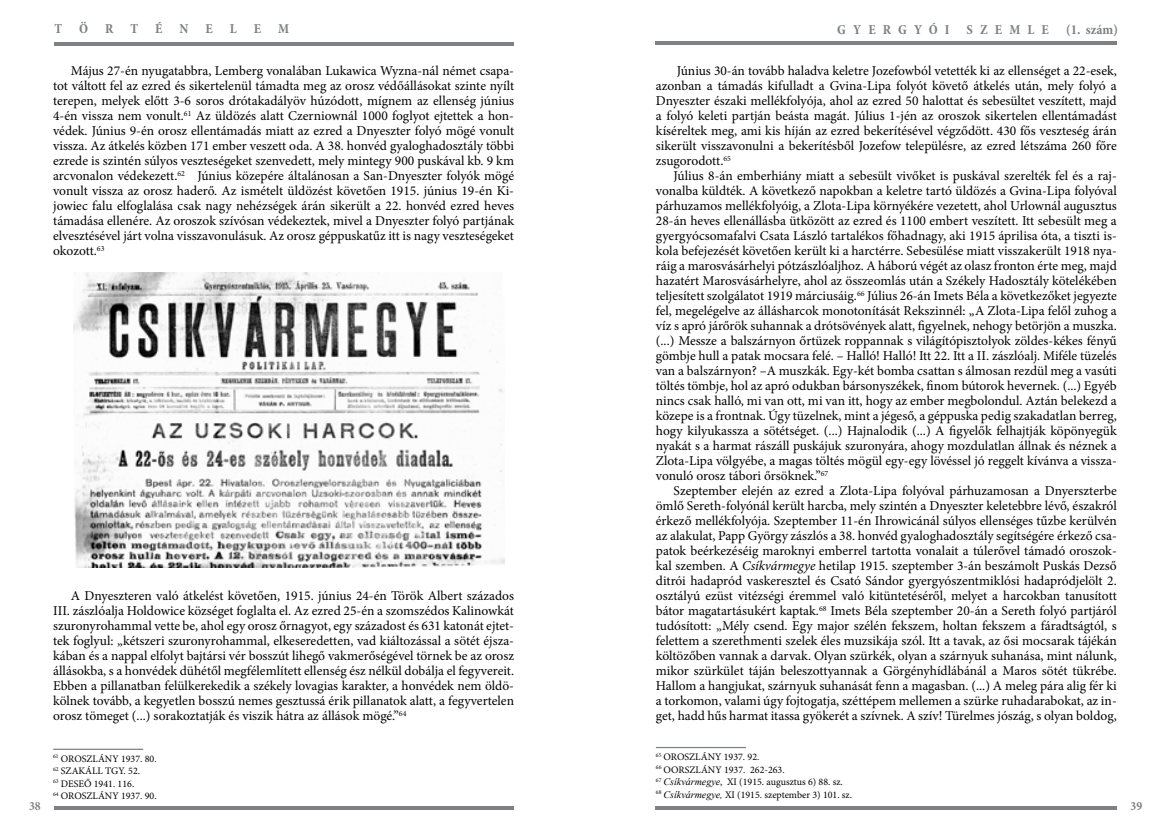
<style>
.page{position:relative;width:1170px;height:833px;background:#fff}
.page>*{position:absolute;margin:0;border:0;box-sizing:border-box;transform-origin:0 0}
.t1{font:700 condensed 13.75px "Minion Pro";letter-spacing:.52em;color:#7e8083}
.t2{font:13.5px/15px "Minion Pro";color:#000;text-align:justify}
.t3{font:700 condensed 12.5px "Minion Pro";color:#7e8083}
.t4{font:10px/12.5px "Minion Pro";color:#000}
.s1{font-style:italic}
.s2{font-family:"Times New Roman";font-style:italic}
</style>
<div class="page">
<hr style="left:54px;top:806px;width:460px;height:4px;background:#7e8083">
<hr style="left:655px;top:806px;width:461px;height:3px;background:#7e8083">
<hr style="left:54px;top:42px;width:460px;height:3px;background:#7e8083">
<hr style="left:655px;top:42px;width:461px;height:3px;background:#7e8083">
<hr style="left:53px;top:748px;width:90px;height:2px;background:#7e8083">
<img style="left:74px;top:272px;width:430px;height:296px">
<hr style="left:656px;top:747px;width:90px;height:1px;background:#7e8083">
<p class="t1" style="left:54px;top:19px;width:236px">T Ö R T É N E L E M</p>
<p class="t1" style="left:837px;top:20px;width:213px">GYERGYÓI SZEMLE</p>
<p class="t1" style="left:1066px;top:20px;width:53px">(1. szám)</p>
<p class="t2" style="left:53px;top:63px;width:462px;text-indent:18px">Május 27-én nyugatabbra, Lemberg vonalában Lukawica Wyzna-nál német csapa&shy;tot váltott fel az ezred és sikertelenül támadta meg az orosz védőállásokat szinte nyílt terepen, melyek előtt 3-6 soros drótakadályöv húzódott, mígnem az ellenség június 4-én vissza nem vonult.<sup>61</sup> Az üldözés alatt Czerniownál 1000 foglyot ejtettek a hon&shy;védek. Június 9-én orosz ellentámadás miatt az ezred a Dnyeszter folyó mögé vonult vissza. Az átkelés közben 171 ember veszett oda. A 38. honvéd gyaloghadosztály többi ezrede is szintén súlyos veszteségeket szenvedett, mely mintegy 900 puskával kb. 9 km arcvonalon védekezett.<sup>62</sup> Június közepére általánosan a San-Dnyeszter folyók mögé vonult vissza az orosz haderő. Az ismételt üldözést követően 1915. június 19-én Ki&shy;jowiec falu elfoglalása csak nagy nehézségek árán sikerült a 22. honvéd ezred heves támadása ellenére. Az oroszok szívósan védekeztek, mivel a Dnyeszter folyó partjának elvesztésével járt volna visszavonulásuk. Az orosz géppuskatűz itt is nagy veszteségeket okozott.<sup>63</sup></p>
<p class="t2" style="left:53px;top:588px;width:462px;text-indent:18px">A Dnyeszteren való átkelést követően, 1915. június 24-én Török Albert százados III . zászlóalja Holdowice községet foglalta el. Az ezred 25-én a szomszédos Kalinowkát szuronyrohammal vette be, ahol egy orosz őrnagyot, egy századost és 631 katonát ejtet&shy;tek foglyul: „kétszeri szuronyrohammal, elkeseredetten, vad kiáltozással a sötét éjsza&shy;kában és a nappal elfolyt bajtársi vér bosszút lihegő vakmerőségével törnek be az orosz állásokba, s a honvédek dühétől megfélemlített ellenség ész nélkül dobálja el fegyvereit.<br>Ebben a pillanatban felülkerekedik a székely lovagias karakter, a honvédek nem öldö&shy;kölnek tovább, a kegyetlen bosszú nemes gesztussá érik pillanatok alatt, a fegyvertelen orosz tömeget (...) sorakoztatják és viszik hátra az állások mögé.”<sup>64</sup></p>
<p class="t4" style="left:53px;top:752px;width:16px"><sup>61</sup> ORO</p>
<p class="t4" style="left:82px;top:752px;width:13px">SZLÁNY</p>
<p class="t4" style="left:121px;top:752px;width:37px">1937. 80.</p>
<p class="t4" style="left:53px;top:765px;width:39px"><sup>62</sup> SZAKÁLL</p>
<p class="t4" style="left:53px;top:765px;width:88px;text-indent:52px">TGY. 52.<br><sup>63</sup> DESEŐ 1941. 116.<br><sup>64</sup> ORO</p>
<p class="t4" style="left:82px;top:790px;width:13px">SZLÁNY</p>
<p class="t4" style="left:121px;top:790px;width:37px">1937. 90.</p>
<p class="t2" style="left:656px;top:63px;width:462px;text-indent:21px">Június 30-án tovább haladva keletre Jozefowból vetették ki az ellenséget a 22-esek, azonban a támadás kifulladt a Gvina-Lipa folyót követő átkelés után, mely folyó a Dnyeszter északi mellékfolyója, ahol az ezred 50 halottat és sebesültet veszített, majd a folyó keleti partján beásta magát. Július 1-jén az oroszok sikertelen ellentámadást kíséreltek meg, ami kis híján az ezred bekerítésével végződött. 430 fős veszteség árán sikerült visszavonulni a bekerítésből Jozefow településre, az ezred létszáma 260 főre zsugorodott.<sup>65</sup></p>
<p class="t2" style="left:656px;top:168px;width:462px;text-indent:18px">Július 8-án emberhiány miatt a sebesült vivőket is puskával szerelték fel és a raj&shy;vonalba küldték. A következő napokban a keletre tartó üldözés a Gvina-Lipa folyóval párhuzamos mellékfolyóig, a Zlota-Lipa környékére vezetett, ahol Urlownál augusztus 28-án heves ellenállásba ütközött az ezred és 1100 embert veszített. Itt sebesült meg a gyergyócsomafalvi Csata László tartalékos főhadnagy, aki 1915 áprilisa óta, a tiszti is&shy;kola befejezését követően került ki a harctérre. Sebesülése miatt visszakerült 1918 nya&shy;ráig a marosvásárhelyi pótzászlóaljhoz. A háború végét az olasz fronton érte meg, majd hazatért Marosvásárhelyre, ahol az összeomlás után a Székely Hadosztály kötelékében teljesített szolgálatot 1919 márciusáig.<sup>66</sup> Július 26-án Imets Béla a következőket jegyezte fel, megelégelve az állásharcok monotonítását Rekszinnél: „A Zlota-Lipa felől zuhog a víz s apró járőrök suhannak a drótsövények alatt, figyelnek, nehogy betörjön a muszka. (...) Messze a balszárnyon őrtüzek roppannak s világítópisztolyok zöldes-kékes fényű gömbje hull a patak mocsara felé. – Halló! Halló! Itt 22. Itt a II . zászlóalj. Miféle tüzelés van a balszárnyon? –A muszkák. Egy-két bomba csattan s álmosan rezdül meg a vasúti töltés tömbje, hol az apró odukban bársonyszékek, finom bútorok hevernek. (...) Egyéb nincs csak halló, mi van ott, mi van itt, hogy az ember megbolondul. Aztán belekezd a közepe is a frontnak. Úgy tüzelnek, mint a jégeső, a géppuska pedig szakadatlan berreg, hogy kilyukassza a sötétséget. (...) Hajnalodik (...) A figyelők felhajtják köpönyegük nyakát s a harmat rászáll puskájuk szuronyára, ahogy mozdulatlan állnak és néznek a Zlota-Lipa völgyébe, a magas töltés mögül egy-egy lövéssel jó reggelt kívánva a vissza&shy;vonuló orosz tábori őrsöknek.”<sup>67</sup></p>
<p class="t2" style="left:656px;top:483px;width:462px;text-indent:18px">Szeptember elején az ezred a Zlota-Lipa folyóval párhuzamosan a Dnyerszterbe ömlő Sereth-folyónál került harcba, mely szintén a Dnyeszter keletebbre lévő, északról érkező mellékfolyója. Szeptember 11-én Ihrowicánál súlyos ellenséges tűzbe kerülvén az alakulat, Papp György zászlós a 38. honvéd gyaloghadosztály segítségére érkező csa&shy;patok beérkezéséig maroknyi emberrel tartotta vonalait a túlerővel támadó oroszok&shy;kal szemben. A <span class="s1">Csíkvármegye</span> hetilap 1915. szeptember 3-án beszámolt Puskás Dezső ditrói hadapród vaskeresztel és Csató Sándor gyergyószentmiklósi hadapródjelölt 2. osztályú ezüst vitézségi éremmel való kitüntetéséről, melyet a harcokban tanusított bátor magatartásukért kaptak.<sup>68</sup> Imets Béla szeptember 20-án a Sereth folyó partjáról tudósított: „Mély csend. Egy major szélén fekszem, holtan fekszem a fáradtságtól, s felettem a szerethmenti szelek éles muzsikája szól. Itt a tavak, az ősi mocsarak tájékán költözőben vannak a darvak. Olyan szürkék, olyan a szárnyuk suhanása, mint nálunk, mikor szürkület táján beleszottyannak a Görgényhídlábánál a Maros sötét tükrébe.<br>Hallom a hangjukat, szárnyuk suhanását fenn a magasban. (...) A meleg pára alig fér ki a torkomon, valami úgy fojtogatja, széttépem mellemen a szürke ruhadarabokat, az in&shy;get, hadd hűs harmat itassa gyökerét a szívnek. A szív! Türelmes jószág, s olyan boldog,</p>
<p class="t4" style="left:656px;top:750px;width:16px"><sup>65</sup> ORO</p>
<p class="t4" style="left:684px;top:750px;width:13px">SZLÁNY</p>
<p class="t4" style="left:723px;top:750px;width:37px">1937. 92.</p>
<p class="t4" style="left:656px;top:763px;width:16px"><sup>66</sup> OOR</p>
<p class="t4" style="left:684px;top:763px;width:13px">SZLÁNY</p>
<p class="t4" style="left:656px;top:763px;width:198px;text-indent:68px">1937. 262-263.<br><sup>67</sup> <span class="s2">Csíkvármegye</span>, XI (1915. augusztus 6) 88. sz.<br><sup>68</sup> <span class="s2">Csíkvármegye,</span> XI (1915. szeptember 3) 101. sz.</p>
<p class="t3" style="left:29px;top:797px;width:13px">38</p>
<p class="t3" style="left:1130px;top:797px;width:13px">39</p>
</div>
